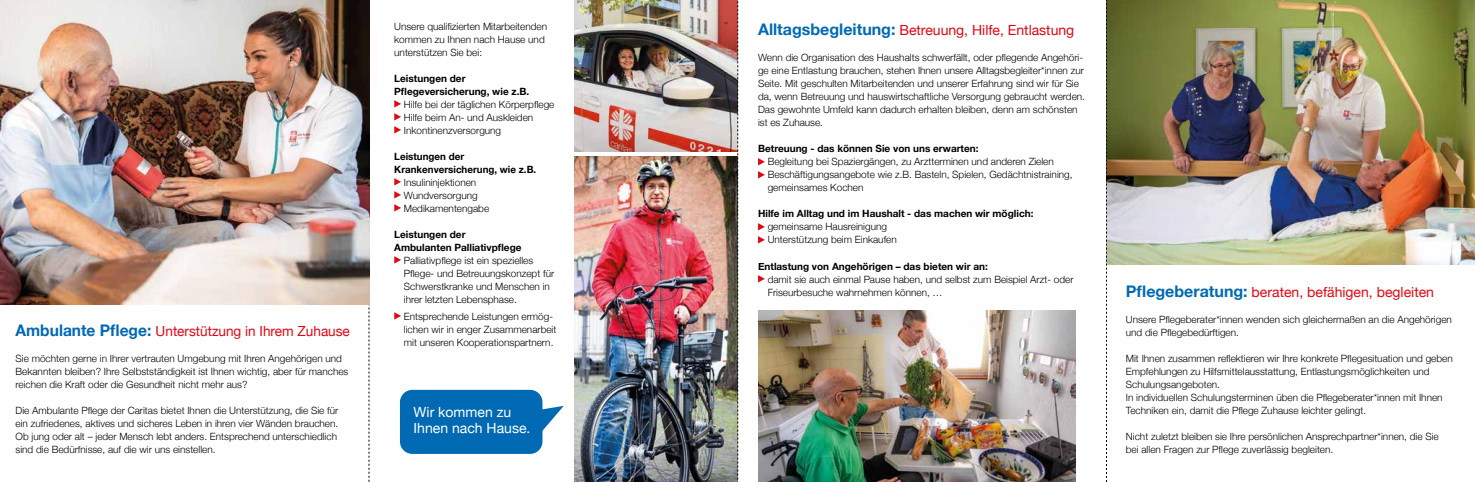
<style>
.page{position:relative;width:1475px;height:482px;background:#fff}
.page>*{position:absolute;margin:0;border:0;box-sizing:border-box;transform-origin:0 0}
.t1{font:14px "Helvetica Neue";color:#e30613}
.t2{font:14px/16px "Helvetica Neue";color:#fff}
.t3{font:300 10px/13px "Helvetica Neue";color:#000}
.t4{font:700 10px/13px "Helvetica Neue";color:#000}
.s1{font-weight:700;font-size:16px;color:#0069b4}
</style>
<div class="page">
<svg style="left:369px;top:0;width:1px;height:482px"></svg>
<svg style="left:394px;top:100px;width:7px;height:34px"></svg>
<svg style="left:394px;top:178px;width:7px;height:34px"></svg>
<svg style="left:394px;top:256px;width:7px;height:8px"></svg>
<svg style="left:394px;top:312px;width:7px;height:8px"></svg>
<img style="left:1107px;top:0;width:367px;height:264px">
<svg style="left:1106px;top:0;width:1px;height:482px"></svg>
<img style="left:0;top:0;width:369px;height:305px">
<img style="left:574px;top:156px;width:163px;height:326px">
<img style="left:574px;top:0;width:163px;height:152px">
<svg style="left:758px;top:158px;width:6px;height:7px"></svg>
<svg style="left:758px;top:171px;width:6px;height:7px"></svg>
<svg style="left:758px;top:223px;width:6px;height:7px"></svg>
<svg style="left:758px;top:236px;width:6px;height:7px"></svg>
<svg style="left:758px;top:275px;width:6px;height:7px"></svg>
<img style="left:758px;top:310px;width:317px;height:172px">
<svg style="left:737px;top:0;width:1px;height:482px"></svg>
<div style="left:400px;top:390px;width:142px;height:64px;background:#0069b4;border-radius:12px"></div>
<svg style="left:542px;top:406px;width:21px;height:37px"></svg>
<h1 class="t1" style="left:16px;top:321px;width:336px"><span class="s1">Ambulante Pflege:</span> Unterstützung in Ihrem Zuhause</h1>
<p class="t3" style="left:16px;top:351px;width:334px">Sie möchten gerne in Ihrer vertrauten Umgebung mit Ihren Angehörigen und<br>Bekannten bleiben? Ihre Selbstständigkeit ist Ihnen wichtig, aber für manches reichen die Kraft oder die Gesundheit nicht mehr aus?</p>
<p class="t3" style="left:16px;top:403px;width:324px">Die Ambulante Pflege der Caritas bietet Ihnen die Unterstützung, die Sie für ein zufriedenes, aktives und sicheres Leben in ihren vier Wänden brauchen.<br>Ob jung oder alt – jeder Mensch lebt anders. Entsprechend unterschiedlich sind die Bedürfnisse, auf die wir uns einstellen.</p>
<p class="t3" style="left:394px;top:19px;width:154px">Unsere qualifizierten Mitarbeitenden kommen zu Ihnen nach Hause und unterstützen Sie bei:</p>
<p class="t4" style="left:394px;top:72px;width:137px">Leistungen der<br>Pflegeversicherung, wie z.B.</p>
<p class="t3" style="left:404px;top:97px;width:152px">Hilfe bei der täglichen Körperpflege<br>Hilfe beim An- und Auskleiden<br>Inkontinenzversorgung</p>
<p class="t4" style="left:394px;top:150px;width:143px">Leistungen der<br>Krankenversicherung, wie z.B.</p>
<p class="t3" style="left:404px;top:175px;width:87px">Insulininjektionen<br>Wundversorgung<br>Medikamentengabe</p>
<p class="t4" style="left:394px;top:228px;width:129px">Leistungen der<br>Ambulanten Palliativpflege</p>
<p class="t3" style="left:404px;top:253px;width:152px">Palliativpflege ist ein spezielles Pflege- und Betreuungskonzept für Schwerstkranke und Menschen in ihrer letzten Lebensphase.</p>
<p class="t3" style="left:404px;top:309px;width:154px">Entsprechende Leistungen ermög&shy;lichen wir in enger Zusammenarbeit mit unseren Kooperationspartnern.</p>
<h1 class="t2" style="left:413px;top:405px;width:118px">Wir kommen zu<br>Ihnen nach Hause.</h1>
<h1 class="t1" style="left:758px;top:20px;width:318px"><span class="s1">Alltagsbegleitung:</span> Betreuung, Hilfe, Entlastung</h1>
<p class="t3" style="left:758px;top:51px;width:328px">Wenn die Organisation des Haushalts schwerfällt, oder pflegende Angehöri&shy;ge eine Entlastung brauchen, stehen Ihnen unsere Alltagsbegleiter*innen zur Seite. Mit geschulten Mitarbeitenden und unserer Erfahrung sind wir für Sie da, wenn Betreuung und hauswirtschaftliche Versorgung gebraucht werden.<br>Das gewohnte Umfeld kann dadurch erhalten bleiben, denn am schönsten ist es Zuhause.</p>
<p class="t4" style="left:758px;top:143px;width:222px">Betreuung - das können Sie von uns erwarten:</p>
<p class="t3" style="left:767px;top:155px;width:306px">Begleitung bei Spaziergängen, zu Arztterminen und anderen Zielen<br>Beschäftigungsangebote wie z.B. Basteln, Spielen, Gedächtnistraining, gemeinsames Kochen</p>
<p class="t4" style="left:758px;top:208px;width:277px">Hilfe im Alltag und im Haushalt - das machen wir möglich:</p>
<p class="t3" style="left:767px;top:220px;width:131px">gemeinsame Hausreinigung<br>Unterstützung beim Einkaufen</p>
<p class="t4" style="left:758px;top:260px;width:231px">Entlastung von Angehörigen – das bieten wir an:</p>
<p class="t3" style="left:767px;top:272px;width:307px">damit sie auch einmal Pause haben, und selbst zum Beispiel Arzt- oder<br>Friseurbesuche wahrnehmen können, …</p>
<h1 class="t1" style="left:1125px;top:282px;width:309px"><span class="s1">Pflegeberatung:</span> beraten, befähigen, begleiten</h1>
<p class="t3" style="left:1125px;top:312px;width:327px">Unsere Pflegeberater*innen wenden sich gleichermaßen an die Angehörigen und die Pflegebedürftigen.</p>
<p class="t3" style="left:1125px;top:351px;width:328px">Mit Ihnen zusammen reflektieren wir Ihre konkrete Pflegesituation und geben Empfehlungen zu Hilfsmittelausstattung, Entlastungsmöglichkeiten und Schulungsangeboten.<br>In individuellen Schulungsterminen üben die Pflegeberater*innen mit Ihnen Techniken ein, damit die Pflege Zuhause leichter gelingt.</p>
<p class="t3" style="left:1125px;top:429px;width:314px">Nicht zuletzt bleiben sie Ihre persönlichen Ansprechpartner*innen, die Sie bei allen Fragen zur Pflege zuverlässig begleiten.</p>
</div>
